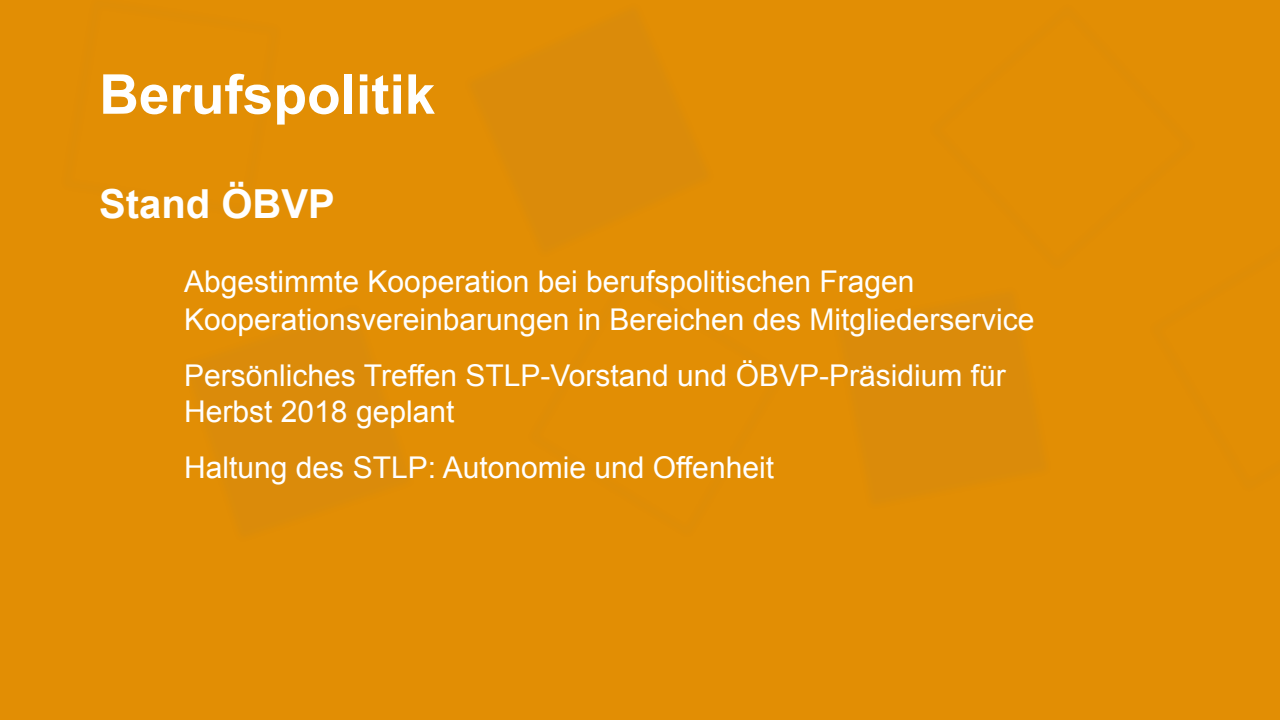
<style>
.page{position:relative;width:1280px;height:720px;background:#fff}
.page>*{position:absolute;margin:0;border:0;box-sizing:border-box;transform-origin:0 0}
.t1{font:700 55px "Arial";color:#fff}
.t2{font:700 40px "Arial";color:#fff}
.t3{font:30px/38.8px "Arial";color:#fff}
</style>
<div class="page">
<div style="left:0;top:620px;width:1280px;height:100px;background:#e28e04"></div>
<div style="left:0;top:0;width:1280px;height:620px;background:#e28e04"></div>
<h1 class="t1" style="left:99px;top:58px;width:338px">Berufspolitik</h1>
<h2 class="t2" style="left:99px;top:177px;width:237px">Stand ÖBVP</h2>
<p class="t3" style="left:184px;top:262px;width:852px">Abgestimmte Kooperation bei berufspolitischen Fragen<br>Kooperationsvereinbarungen in Bereichen des Mitgliederservice</p>
<p class="t3" style="left:184px;top:358px;width:823px;line-height:36px">Persönliches Treffen STLP-Vorstand und ÖBVP-Präsidium für<br>Herbst 2018 geplant</p>
<p class="t3" style="left:184px;top:448px;width:591px">Haltung des STLP: Autonomie und Offenheit</p>
</div>
